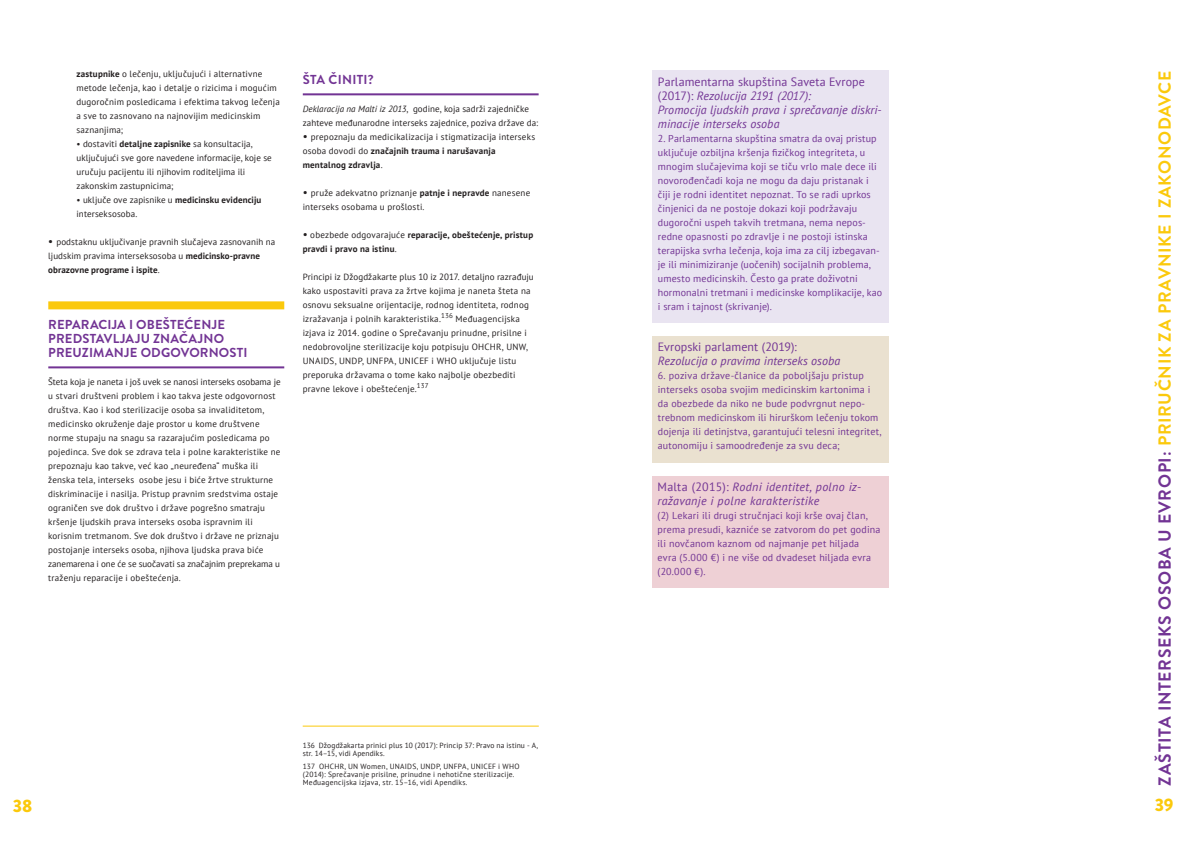
<style>
.page{position:relative;width:1191px;height:842px;background:#fff}
.page>*{position:absolute;margin:0;border:0;box-sizing:border-box;transform-origin:0 0}
.t1{font:900 18px "Brandon Grotesque";color:#fbc90c}
.t2{font:700 17.5px "Brandon Grotesque";letter-spacing:.04em;color:#fbc90c}
.t3{font:700 13px/14px "Brandon Grotesque";letter-spacing:.015em;color:#723494}
.t4{font:italic 12px/14px "PT Sans";letter-spacing:.01em;color:#723494}
.t5{font:12px "PT Sans";letter-spacing:.005em;color:#723494}
.t6{font:10px/14px "PT Sans";letter-spacing:.015em;color:#723494}
.t7{font:9px/14px "PT Sans";letter-spacing:.02em;color:#231f20}
.t8{font:700 9px/14px "PT Sans";letter-spacing:.02em;color:#231f20}
.t9{font:7.5px/8px "PT Sans";letter-spacing:.025em;color:#231f20}
.s1{font-weight:700}
.s2{font-size:11px}
.s3{font-style:italic}
.s4{font-weight:400;font-size:11px}
.s5{font-weight:400}
.s6{font-style:normal}
.s7{color:#723494}
</style>
<div class="page">
<hr style="left:48px;top:366px;width:236px;height:2px;background:#723494">
<div style="left:48px;top:301px;width:236px;height:8px;background:#fbc90c"></div>
<hr style="left:303px;top:93px;width:235px;height:2px;background:#723494">
<hr style="left:303px;top:726px;width:236px;height:1px;background:#fbc90c">
<div style="left:652px;top:336px;width:236px;height:126px;background:#eae1d0"></div>
<div style="left:652px;top:476px;width:236px;height:112px;background:#eed0d5"></div>
<div style="left:652px;top:71px;width:236px;height:252px;background:#e9e4f1"></div>
<p class="t7" style="left:77px;top:67px;width:205px"><span class="s1">zastupnike</span> o lečenju, uključujući i alternativne metode lečenja, kao i detalje o rizicima i mogućim dugoročnim posledicama i efektima takvog lečenja a sve to zasnovano na najnovijim medicinskim saznanjima;</p>
<p class="t7" style="left:77px;top:137px;width:197px">• dostaviti <span class="s1">detaljne zapisnike</span> sa konsultacija, uključujući sve gore navedene informacije, koje se uručuju pacijentu ili njihovim roditeljima ili zakonskim zastupnicima;</p>
<p class="t7" style="left:77px;top:193px;width:186px">• uključe ove zapisnike u <span class="s1">medicinsku evidenciju </span>interseksosoba.</p>
<p class="t7" style="left:48px;top:235px;width:228px"><span class="s2">•</span> podstaknu uključivanje pravnih slučajeva zasnovanih na ljudskim pravima interseksosoba u <span class="s1">medicinsko-pravne obrazovne programe i ispite</span>.</p>
<h3 class="t3" style="left:48px;top:318px;width:201px">REPARACIJA I OBEŠTEĆENJE<br>PREDSTAVLJAJU ZNAČAJNO<br>PREUZIMANJE ODGOVORNOSTI</h3>
<p class="t7" style="left:48px;top:375px;width:234px">Šteta koja je naneta i još uvek se nanosi interseks osobama je u stvari društveni problem i kao takva jeste odgovornost društva. Kao i kod sterilizacije osoba sa invaliditetom, medicinsko okruženje daje prostor u kome društvene norme stupaju na snagu sa razarajućim posledicama po pojedinca. Sve dok se zdrava tela i polne karakteristike ne prepoznaju kao takve, već kao „neuređena“ muška ili ženska tela, interseks osobe jesu i biće žrtve strukturne diskriminacije i nasilja. Pristup pravnim sredstvima ostaje ograničen sve dok društvo i države pogrešno smatraju kršenje ljudskih prava interseks osoba ispravnim ili korisnim tretmanom. Sve dok društvo i države ne priznaju postojanje interseks osoba, njihova ljudska prava biće zanemarena i one će se suočavati sa značajnim preprekama u traženju reparacije i obeštećenja.</p>
<h3 class="t3" style="left:303px;top:73px;width:72px">ŠTA ČINITI?</h3>
<p class="t7" style="left:303px;top:102px;width:237px"><span class="s3">Deklaracija na Malti iz 2013</span>, godine, koja sadrži zajedničke zahteve međunarodne interseks zajednice, poziva države da:</p>
<p class="t7" style="left:303px;top:130px;width:234px"><span class="s2">•</span> prepoznaju da medicikalizacija i stigmatizacija interseks osoba dovodi do <span class="s1">značajnih trauma i narušavanja mentalnog zdravlja</span>.</p>
<p class="t7" style="left:303px;top:186px;width:229px"><span class="s2">•</span> pruže adekvatno priznanje <span class="s1">patnje i nepravde</span> nanesene interseks osobama u prošlosti.</p>
<p class="t8" style="left:303px;top:228px;width:232px"><span class="s4">•</span> <span class="s5">obezbede odgovarajuće</span> reparacije, obeštećenje, pristup pravdi i pravo na istinu<span class="s5">.</span></p>
<p class="t7" style="left:303px;top:270px;width:233px">Principi iz Džogdžakarte plus 10 iz 2017. detaljno razrađuju kako uspostaviti prava za žrtve kojima je naneta šteta na osnovu seksualne orijentacije, rodnog identiteta, rodnog izražavanja i polnih karakteristika.<sup>136</sup> Međuagencijska izjava iz 2014. godine o Sprečavanju prinudne, prisilne i nedobrovoljne sterilizacije koju potpisuju OHCHR, UNW, UNAIDS, UNDP, UNFPA, UNICEF i WHO uključuje listu preporuka državama o tome kako najbolje obezbediti pravne lekove i obeštećenje.<sup>137</sup></p>
<h1 class="t1" style="left:13px;top:793px;width:21px">38</h1>
<p class="t9" style="left:303px;top:741px;width:237px">136 Džogdžakarta prinici plus 10 (2017): Princip 37: Pravo na istinu - A, str. 14–15, vidi Apendiks.</p>
<p class="t9" style="left:303px;top:762px;width:218px">137 OHCHR, UN Women, UNAIDS, UNDP, UNFPA, UNICEF i WHO (2014): Sprečavanje prisilne, prinudne i nehotične sterilizacije.<br>Međuagencijska izjava, str. 15–16, vidi Apendiks.</p>
<h3 class="t4" style="left:658px;top:74px;width:225px"><span class="s6">Parlamentarna skupština Saveta Evrope (2017):</span> Rezolucija 2191 (2017):<br>Promocija ljudskih prava i sprečavanje diskri&shy;minacije interseks osoba</h3>
<p class="t6" style="left:658px;top:131px;width:226px">2. Parlamentarna skupština smatra da ovaj pristup uključuje ozbiljna kršenja fizičkog integriteta, u mnogim slučajevima koji se tiču vrlo male dece ili novorođenčadi koja ne mogu da daju pristanak i čiji je rodni identitet nepoznat. To se radi uprkos činjenici da ne postoje dokazi koji podržavaju dugoročni uspeh takvih tretmana, nema nepos&shy;redne opasnosti po zdravlje i ne postoji istinska terapijska svrha lečenja, koja ima za cilj izbegavan&shy;je ili minimiziranje (uočenih) socijalnih problema, umesto medicinskih. Često ga prate doživotni hormonalni tretmani i medicinske komplikacije, kao i sram i tajnost (skrivanje).</p>
<h3 class="t5" style="left:658px;top:339px;width:140px">Evropski parlament (2019):</h3>
<h3 class="t4" style="left:658px;top:354px;width:184px">Rezolucija o pravima interseks osoba</h3>
<p class="t6" style="left:658px;top:368px;width:225px">6. poziva države-članice da poboljšaju pristup interseks osoba svojim medicinskim kartonima i da obezbede da niko ne bude podvrgnut nepo&shy;trebnom medicinskom ili hirurškom lečenju tokom dojenja ili detinjstva, garantujući telesni integritet, autonomiju i samoodređenje za svu deca;</p>
<h3 class="t4" style="left:657px;top:480px;width:205px"><span class="s6">Malta (2015):</span> Rodni identitet, polno iz&shy;ražavanje i polne karakteristike</h3>
<p class="t6" style="left:657px;top:508px;width:224px">(2) Lekari ili drugi stručnjaci koji krše ovaj član, prema presudi, kazniće se zatvorom do pet godina ili novčanom kaznom od najmanje pet hiljada evra (5.000 €) i ne više od dvadeset hiljada evra (20.000 €).</p>
<h2 class="t2" style="left:1152px;top:786px;width:716px;rotate:-90deg"><span class="s7">ZAŠTITA INTERSEKS OSOBA U EVROPI:</span> PRIRUČNIK ZA PRAVNIKE I ZAKONODAVCE</h2>
<h1 class="t1" style="left:1154px;top:792px;width:20px">39</h1>
</div>
